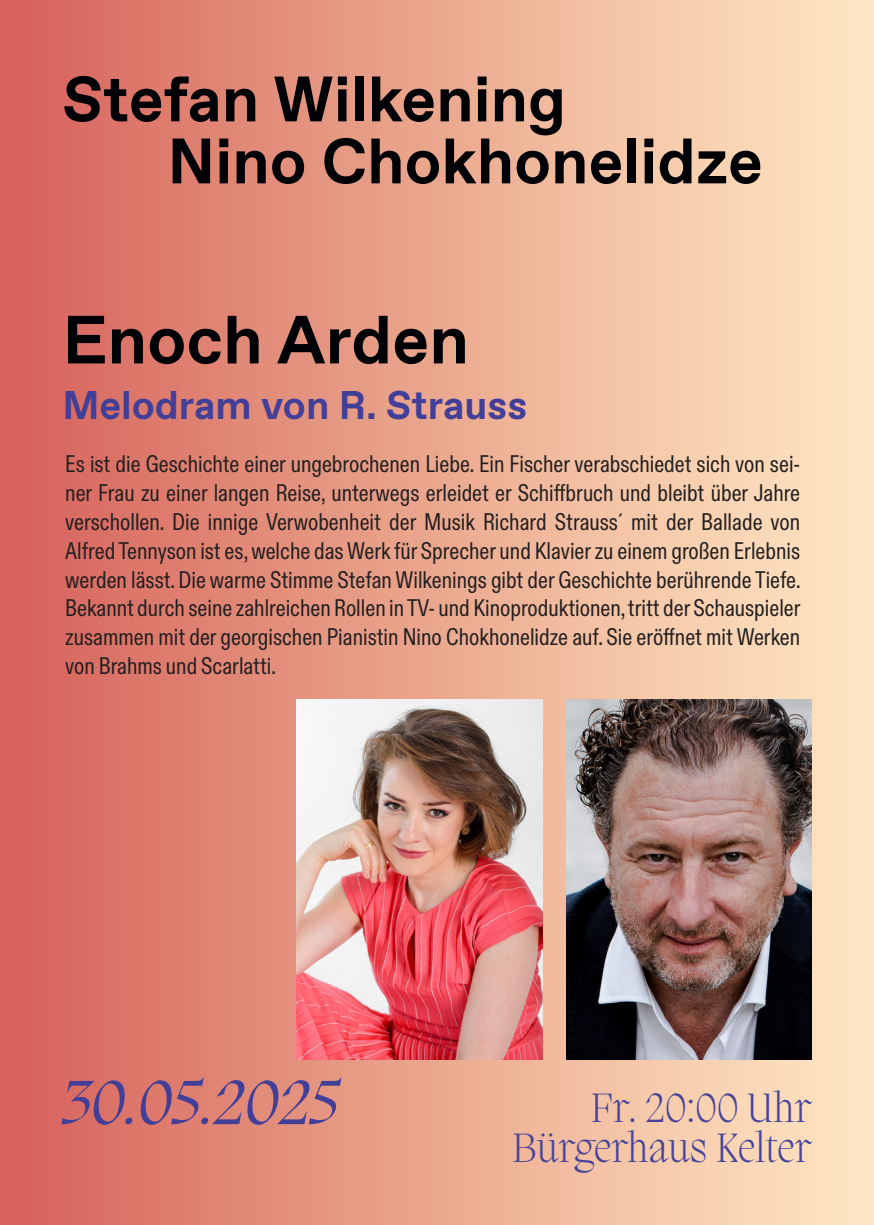
<style>
.page{position:relative;width:874px;height:1225px;background:#fff}
.page>*{position:absolute;margin:0;border:0;box-sizing:border-box;transform-origin:0 0}
.t1{font:700 68px "ABC Favorit Unlicensed Trial";color:#000105}
.t2{font:700 64px/62px "ABC Favorit Unlicensed Trial";color:#000105}
.t3{font:italic 64px "Migra";color:#423f98}
.t4{font:200 42px/40px "Migra";color:#46439b;text-align:right}
.t5{font:700 40px "ABC Favorit Unlicensed Trial";color:#423f98}
.t6{font:24px/28.8px "ABC Diatype Condensed Unlicensed Trial";color:#231f20;text-align:justify}
</style>
<div class="page">
<div style="left:0;top:0;width:17px;height:1225px;background:#d7625e"></div>
<div style="left:17px;top:0;width:856px;height:1225px;background:linear-gradient(to right,#d7655c,#ffebc5)"></div>
<img style="left:566px;top:699px;width:245px;height:360px">
<img style="left:296px;top:699px;width:246px;height:360px">
<h2 class="t2" style="left:167px;top:70px;width:596px;text-indent:-105px">Stefan Wilkening<br>Nino Chokhonelidze</h2>
<h1 class="t1" style="left:62px;top:299px;width:408px">Enoch Arden</h1>
<h3 class="t5" style="left:62px;top:381px;width:466px">Melodram von R. Strauss</h3>
<p class="t6" style="left:65px;top:450px;width:736px">Es ist die Geschichte einer ungebrochenen Liebe. Ein Fischer verabschiedet sich von sei&shy;ner Frau zu einer langen Reise, unterwegs erleidet er Schiffbruch und bleibt über Jahre verschollen. Die innige Verwobenheit der Musik Richard Strauss´ mit der Ballade von Alfred Tennyson ist es, welche das Werk für Sprecher und Klavier zu einem großen Erlebnis werden lässt. Die warme Stimme Stefan Wilkenings gibt der Geschichte berührende Tiefe.<br>Bekannt durch seine zahlreichen Rollen in TV- und Kinoproduktionen, tritt der Schauspieler zusammen mit der georgischen Pianistin Nino Chokhonelidze auf. Sie eröffnet mit Werken von Brahms und Scarlatti.</p>
<h2 class="t3" style="left:59px;top:1061px;width:292px">30.05.2025</h2>
<h3 class="t4" style="left:512px;top:1086px;width:301px">Fr. 20:00 Uhr<br>Bürgerhaus Kelter</h3>
</div>
